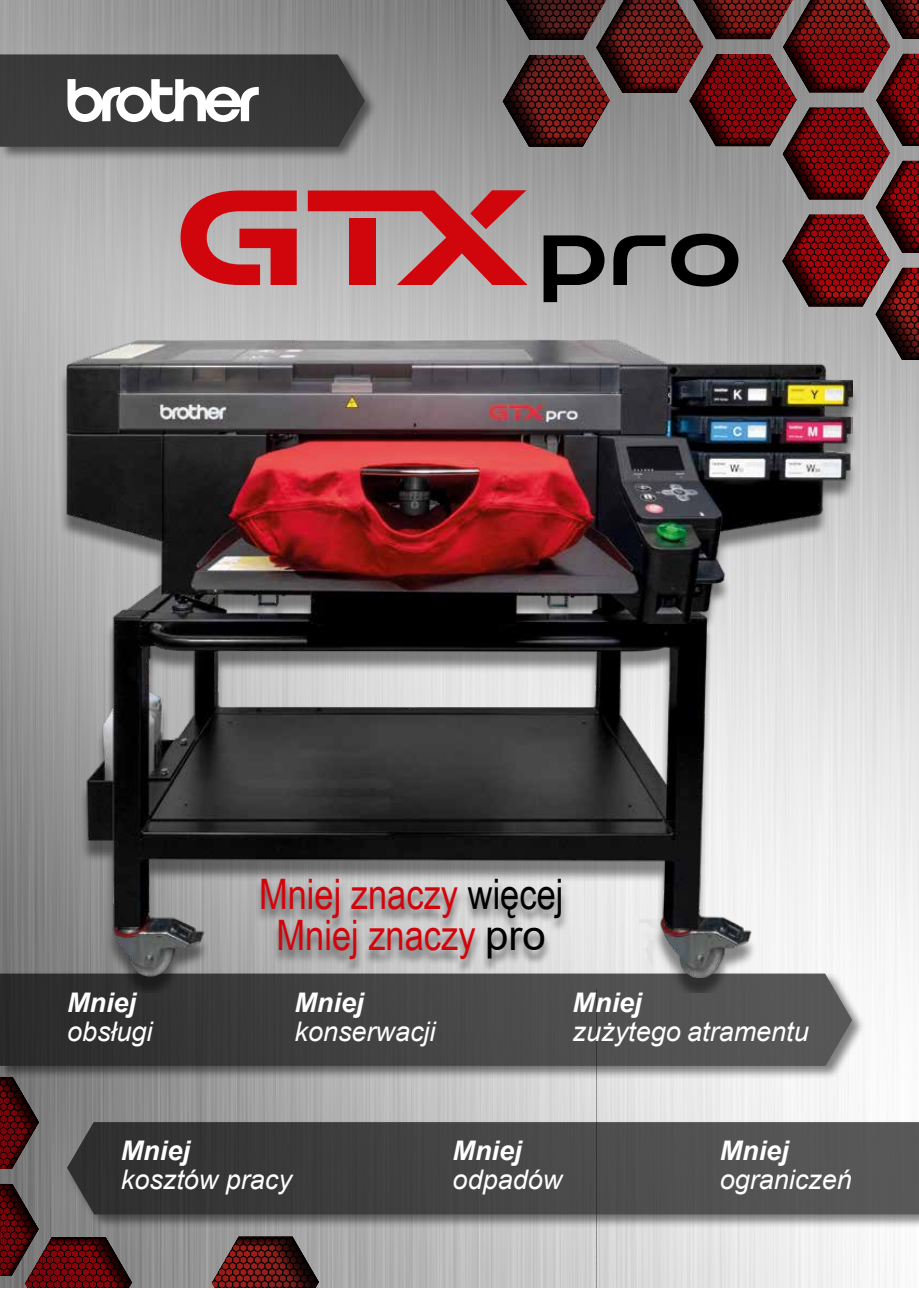
<style>
.page{position:relative;width:919px;height:1289px;background:#fff}
.page>*{position:absolute;margin:0;border:0;box-sizing:border-box;transform-origin:0 0}
.t1{font:42px/41.2px "Arial Narrow";color:#d1050c;text-align:center}
.t2{font:italic 27px "Arial";color:#fff}
.t3{font:italic 700 27px "Arial";color:#fff}
.s1{color:#000}
.s2{font-family:"Arial";color:#000}
</style>
<div class="page">
<img style="left:0;top:0;width:918px;height:1286px">
<svg style="left:225px;top:0;width:693px;height:395px"></svg>
<svg style="left:0;top:1079px;width:596px;height:207px"></svg>
<div style="left:66px;top:1119px;width:852px;height:109px;background:#000;opacity:.75"></div>
<svg style="left:67px;top:1122px;width:851px;height:92px"></svg>
<div style="left:0;top:971px;width:865px;height:108px;background:#000;opacity:.75"></div>
<svg style="left:0;top:973px;width:852px;height:92px"></svg>
<div style="left:0;top:52px;width:378px;height:109px;background:#000;opacity:.75"></div>
<svg style="left:180px;top:190px;width:117px;height:95px"></svg>
<svg style="left:308px;top:190px;width:219px;height:95px"></svg>
<svg style="left:613px;top:235px;width:52px;height:50px"></svg>
<svg style="left:671px;top:233px;width:67px;height:53px"></svg>
<svg style="left:543px;top:235px;width:61px;height:67px"></svg>
<svg style="left:0;top:54px;width:365px;height:93px"></svg>
<div style="left:59px;top:346px;width:800px;height:646px;background:#000;opacity:.45"></div>
<img style="left:66px;top:339px;width:786px;height:638px">
<p class="t3" style="left:67px;top:984px;width:71px">Mniej</p>
<p class="t2" style="left:67px;top:1013px;width:87px">obsługi</p>
<h1 class="t1" style="left:259px;top:871px;width:306px">Mniej znaczy <span class="s1">więcej<br></span>Mniej znaczy <span class="s2">pro</span></h1>
<p class="t3" style="left:294px;top:984px;width:71px">Mniej</p>
<p class="t2" style="left:294px;top:1013px;width:143px">konserwacji</p>
<p class="t3" style="left:572px;top:984px;width:71px">Mniej</p>
<p class="t2" style="left:572px;top:1013px;width:238px">zużytego atramentu</p>
<p class="t3" style="left:121px;top:1132px;width:71px">Mniej</p>
<p class="t2" style="left:121px;top:1161px;width:173px">kosztów pracy</p>
<p class="t3" style="left:452px;top:1132px;width:71px">Mniej</p>
<p class="t2" style="left:452px;top:1161px;width:111px">odpadów</p>
<p class="t3" style="left:719px;top:1132px;width:71px">Mniej</p>
<p class="t2" style="left:719px;top:1161px;width:134px">ograniczeń</p>
</div>
